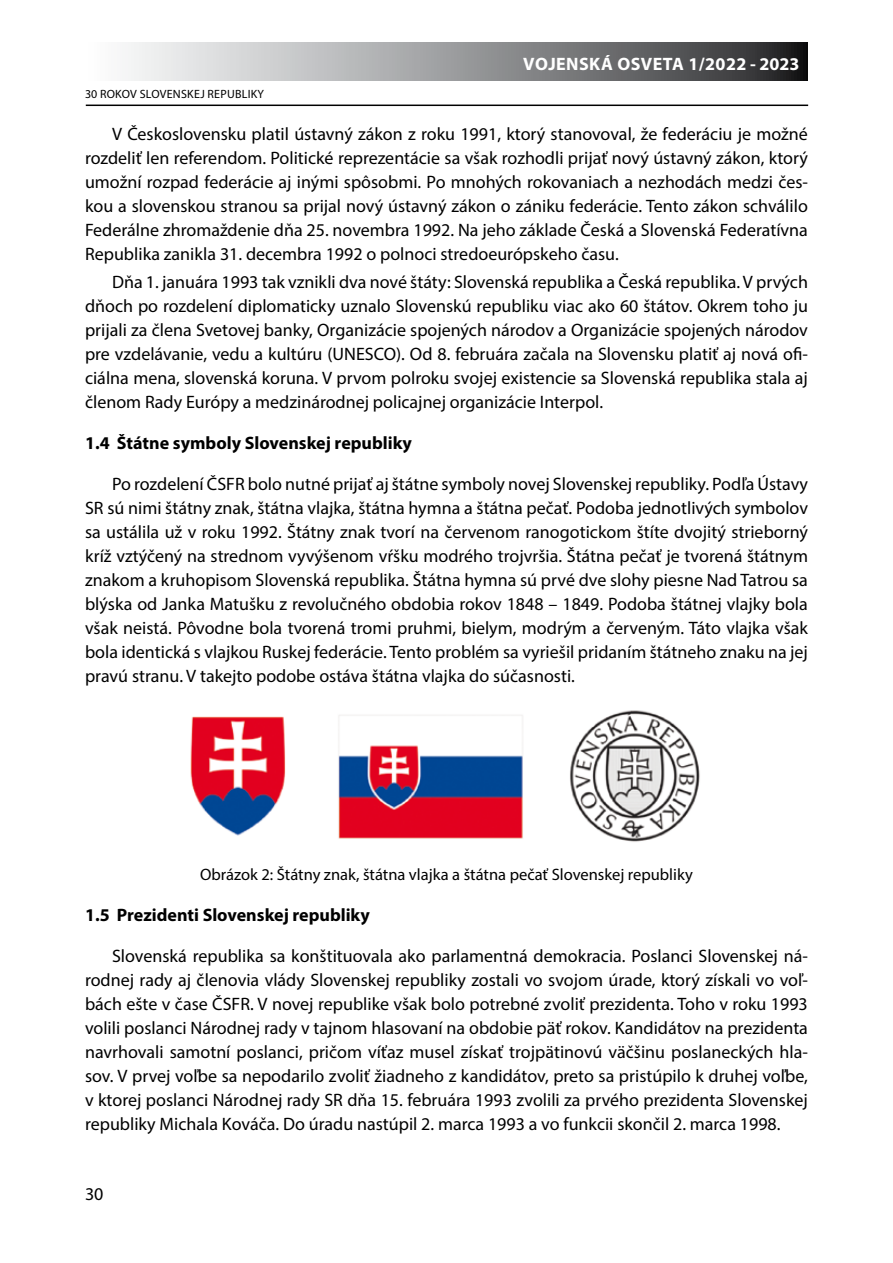
<style>
.page{position:relative;width:893px;height:1263px;background:#fff}
.page>*{position:absolute;margin:0;border:0;box-sizing:border-box;transform-origin:0 0}
.t1{font:18px/24px "Myriad Pro";color:#000;text-align:justify}
.t2{font:700 18px "Myriad Pro";color:#000}
.t3{font:700 18px "Myriad Pro";letter-spacing:.025em;color:#fff}
.t4{font:16.5px "Myriad Pro";color:#000}
.t5{font:12px "Myriad Pro";letter-spacing:.02em;color:#000}
</style>
<div class="page">
<hr style="left:86px;top:105px;width:722px;height:1px;background:#000">
<svg style="left:128px;top:43px;width:680px;height:38px;background:#929395"></svg>
<img style="left:190px;top:710px;width:510px;height:132px">
<p class="t5" style="left:85px;top:87px;width:24px">30 rokov</p>
<p class="t5" style="left:140px;top:87px;width:126px">SLOVENSKEJ REPUBLIKY</p>
<p class="t3" style="left:523px;top:53px;width:278px">VOJENSKÁ OSVETA 1/2022 - 2023</p>
<p class="t1" style="left:85px;top:122px;width:724px;text-indent:27px">V Československu platil ústavný zákon z roku 1991, ktorý stanovoval, že federáciu je možné rozdeliť len referendom. Politické reprezentácie sa však rozhodli prijať nový ústavný zákon, ktorý umožní rozpad federácie aj inými spôsobmi. Po mnohých rokovaniach a nezhodách medzi čes&shy;kou a slovenskou stranou sa prijal nový ústavný zákon o zániku federácie. Tento zákon schválilo Federálne zhromaždenie dňa 25. novembra 1992. Na jeho základe Česká a Slovenská Federatívna Republika zanikla 31. decembra 1992 o polnoci stredoeurópskeho času.</p>
<p class="t1" style="left:85px;top:270px;width:724px;text-indent:27px">Dňa 1. januára 1993 tak vznikli dva nové štáty: Slovenská republika a Česká republika. V prvých dňoch po rozdelení diplomaticky uznalo Slovenskú republiku viac ako 60 štátov. Okrem toho ju prijali za člena Svetovej banky, Organizácie spojených národov a Organizácie spojených národov pre vzdelávanie, vedu a kultúru (UNESCO). Od 8. februára začala na Slovensku platiť aj nová ofi&shy;ciálna mena, slovenská koruna. V prvom polroku svojej existencie sa Slovenská republika stala aj členom Rady Európy a medzinárodnej policajnej organizácie Interpol.</p>
<p class="t2" style="left:85px;top:431px;width:328px">1.4 Štátne symboly Slovenskej republiky</p>
<p class="t1" style="left:85px;top:472px;width:724px;text-indent:27px">Po rozdelení ČSFR bolo nutné prijať aj štátne symboly novej Slovenskej republiky. Podľa Ústavy SR sú nimi štátny znak, štátna vlajka, štátna hymna a štátna pečať. Podoba jednotlivých symbolov sa ustálila už v roku 1992. Štátny znak tvorí na červenom ranogotickom štíte dvojitý strieborný kríž vztýčený na strednom vyvýšenom vŕšku modrého trojvršia. Štátna pečať je tvorená štátnym znakom a kruhopisom Slovenská republika. Štátna hymna sú prvé dve slohy piesne Nad Tatrou sa blýska od Janka Matušku z revolučného obdobia rokov 1848 – 1849. Podoba štátnej vlajky bola však neistá. Pôvodne bola tvorená tromi pruhmi, bielym, modrým a červeným. Táto vlajka však bola identická s vlajkou Ruskej federácie. Tento problém sa vyriešil pridaním štátneho znaku na jej pravú stranu. V takejto podobe ostáva štátna vlajka do súčasnosti.</p>
<p class="t4" style="left:200px;top:864px;width:494px">Obrázok 2: Štátny znak, štátna vlajka a štátna pečať Slovenskej republiky</p>
<p class="t2" style="left:85px;top:903px;width:286px">1.5 Prezidenti Slovenskej republiky</p>
<p class="t1" style="left:85px;top:944px;width:724px;text-indent:27px">Slovenská republika sa konštituovala ako parlamentná demokracia. Poslanci Slovenskej ná&shy;rodnej rady aj členovia vlády Slovenskej republiky zostali vo svojom úrade, ktorý získali vo voľ&shy;bách ešte v čase ČSFR. V novej republike však bolo potrebné zvoliť prezidenta. Toho v roku 1993 volili poslanci Národnej rady v tajnom hlasovaní na obdobie päť rokov. Kandidátov na prezidenta navrhovali samotní poslanci, pričom víťaz musel získať trojpätinovú väčšinu poslaneckých hla&shy;sov. V prvej voľbe sa nepodarilo zvoliť žiadneho z kandidátov, preto sa pristúpilo k druhej voľbe, v ktorej poslanci Národnej rady SR dňa 15. februára 1993 zvolili za prvého prezidenta Slovenskej republiky Michala Kováča. Do úradu nastúpil 2. marca 1993 a vo funkcii skončil 2. marca 1998.</p>
<p class="t1" style="left:85px;top:1181px;width:20px">30</p>
</div>
